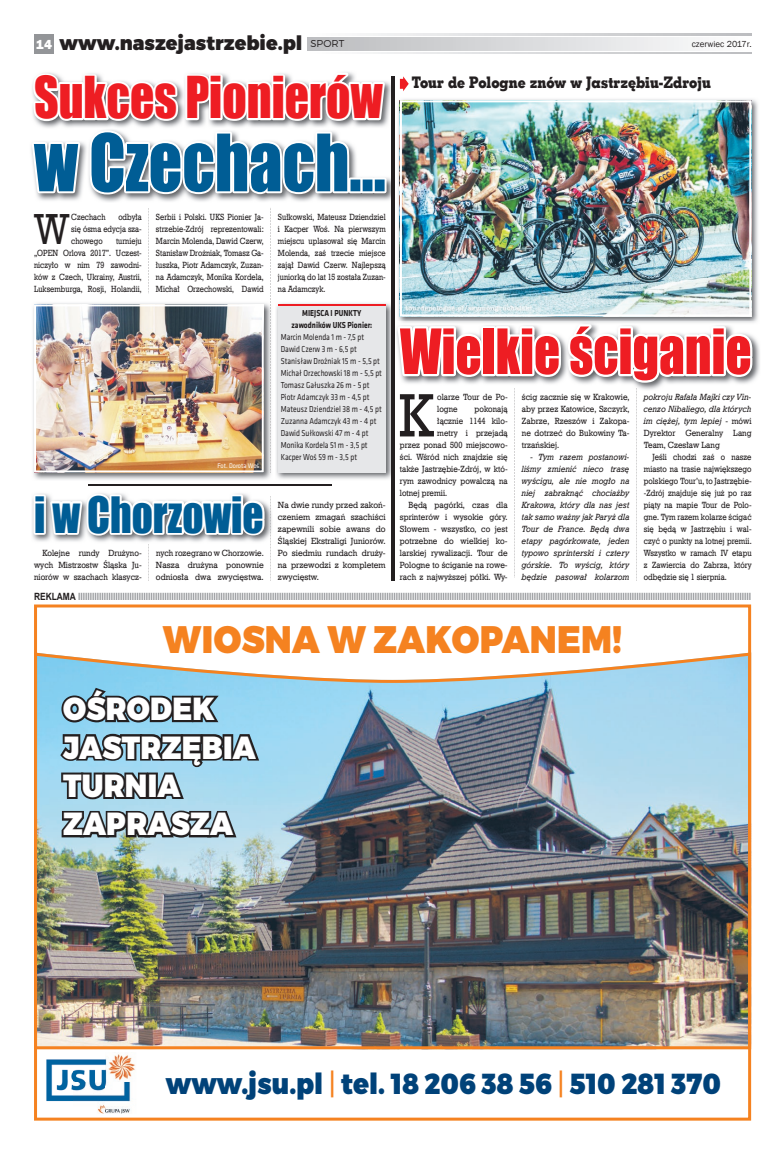
<style>
.page{position:relative;width:780px;height:1154px;background:#fff}
.page>*{position:absolute;margin:0;border:0;box-sizing:border-box;transform-origin:0 0}
.t1{font:73px "Impact";color:#005d95;scale:.9 1}
.t2{font:60.9px "Geo Slab 712 Md EU";color:#231f20;scale:.91 1}
.t3{font:57.6px "Impact";color:#ee1d23;scale:.89 1}
.t4{font:53px "Impact";color:#ee1d23;scale:.9 1}
.t5{font:46px "Impact";color:#005d95;scale:.9 1}
.t6{font:43.6px "Geo Slab 712 Md EU";color:#231f20;scale:.86 1}
.t7{font:900 38.3px "Montserrat";letter-spacing:.01em;color:#f58220;scale:.9 1}
.t8{font:900 32px/38.4px "Montserrat";letter-spacing:.01em;color:#fff;scale:.9 1}
.t9{font:900 29px "Montserrat";color:#004279;scale:.9 1}
.t10{font:900 19.8px "Montserrat";color:#231f20;scale:.96 1}
.t11{font:16px "Geo Slab 703 X Bd EU";color:#231f20;scale:.9 1}
.t12{font:700 10px "Arial";color:#939598;scale:.84 1}
.t13{font:9px/12px "Geo Slab 712 Md EU";color:#231f20;text-align:justify;scale:.86 1}
.t14{font:italic 9px/12px "Geo Slab 712 Md EU";color:#231f20;text-align:justify;scale:.92 1}
.t15{font:9px/12px "Geo Slab 712 Md EU";color:#231f20;text-align:justify;scale:.93 1}
.t16{font:9px/12px "Geo Slab 712 Md EU";color:#231f20;text-align:justify;scale:.88 1}
.t17{font:9px/12px "Klavika";color:#231f20;scale:.83 1}
.t18{font:9px/12px "Geo Slab 712 Md EU";color:#231f20;scale:.91 1}
.t19{font:9px/12px "Geo Slab 712 Md EU";color:#231f20;text-align:justify;scale:.96 1}
.t20{font:9px/12px "Geo Slab 712 Md EU";color:#231f20;text-align:justify;scale:.92 1}
.t21{font:700 9px/12px "Klavika";color:#231f20;text-align:center;scale:.83 1}
.t22{font:9px "Franklin Gothic";color:#231f20}
.t23{font:7px "Klavika";color:#fff;scale:.9 1}
.s1{font-family:"Franklin Gothic";font-weight:800;font-size:13.5px;color:#fff}
.s2{font-weight:300;font-size:10px}
.s3{font-style:normal}
.s4{color:#231f20}
.s5{font-weight:400;color:#f58220}
</style>
<div class="page">
<div style="left:34px;top:34px;width:20px;height:20px;background:#939598"></div>
<svg style="left:308px;top:38px;width:387px;height:12px;background:#d7d8da"></svg>
<svg style="left:366px;top:34px;width:385px;height:1px"></svg>
<svg style="left:366px;top:53px;width:385px;height:1px"></svg>
<img style="left:34px;top:604px;width:717px;height:516px">
<img style="left:43px;top:1052px;width:94px;height:61px">
<svg style="left:58px;top:685px;width:204px;height:155px;background:#7092a2"></svg>
<img style="left:388px;top:303px;width:3px;height:176px">
<img style="left:31px;top:72px;width:357px;height:509px">
<hr style="left:391px;top:76px;width:3px;height:504px;background:#231f20">
<svg style="left:400px;top:76px;width:8px;height:15px"></svg>
<img style="left:398px;top:99px;width:360px;height:223px">
<img style="left:400px;top:100px;width:351px;height:216px">
<img style="left:485px;top:322px;width:275px;height:62px">
<svg style="left:396px;top:307px;width:89px;height:77px"></svg>
<div style="left:481px;top:326px;width:15px;height:50px;border:5px solid #fff"></div>
<svg style="left:493px;top:310px;width:262px;height:271px"></svg>
<h3 class="t10" style="left:36px;top:30px;width:322px"><span class="s1">14</span> www.naszejastrzebie.pl <span class="s2">SPORT</span></h3>
<p class="t22" style="left:691px;top:38px;width:61px">czerwiec 2017r.</p>
<h3 class="t4" style="left:34px;top:56px;width:389px">Sukces Pionierów</h3>
<h1 class="t1" style="left:34px;top:106px;width:392px">w Czechach…</h1>
<h3 class="t6" style="left:35px;top:202px;width:41px">W</h3>
<p class="t13" style="left:71px;top:211px;width:41px">Czechach</p>
<p class="t13" style="left:71px;top:211px;width:84px;text-indent:47px">odbyła się ósma edycja sza&shy;chowego</p>
<p class="t13" style="left:34px;top:235px;width:127px;text-indent:82px">turnieju „OPEN Orlova 2017”. Uczest&shy;niczyło w nim 79 zawodni&shy;ków z Czech, Ukrainy, Austrii, Luksemburga, Rosji, Holandii,</p>
<p class="t13" style="left:156px;top:211px;width:127px">Serbii i Polski. UKS Pionier Ja&shy;strzebie-Zdrój reprezentowali:<br>Marcin Molenda, Dawid Czerw, Stanisław Drożniak, Tomasz Ga&shy;łuszka, Piotr Adamczyk, Zuzan&shy;na Adamczyk, Monika Kordela, Michał Orzechowski, Dawid</p>
<p class="t13" style="left:278px;top:211px;width:127px">Sułkowski, Mateusz Dziendziel i Kacper Woś. Na pierwszym miejscu uplasował się Marcin Molenda, zaś trzecie miejsce zajął Dawid Czerw. Najlepszą juniorką do lat 15 została Zuzan&shy;na Adamczyk.</p>
<p class="t23" style="left:217px;top:462px;width:48px">Fot. Dorota Woś</p>
<p class="t21" style="left:291px;top:308px;width:99px">MIEJSCA I PUNKTY zawodników UKS Pionier:</p>
<p class="t17" style="left:281px;top:332px;width:123px">Marcin Molenda 1 m - 7,5 pt<br>Dawid Czerw 3 m - 6,5 pt<br>Stanisław Drożniak 15 m - 5,5 pt<br>Michał Orzechowski 18 m - 5,5 pt<br>Tomasz Gałuszka 26 m - 5 pt<br>Piotr Adamczyk 33 m - 4,5 pt<br>Mateusz Dziendziel 38 m - 4,5 pt<br>Zuzanna Adamczyk 43 m - 4 pt<br>Dawid Sułkowski 47 m - 4 pt<br>Monika Kordela 51 m - 3,5 pt<br>Kacper Woś 59 m - 3,5 pt</p>
<h3 class="t5" style="left:34px;top:479px;width:257px">i w Chorzowie</h3>
<p class="t20" style="left:34px;top:547px;width:119px;text-indent:9px">Kolejne rundy Drużyno&shy;wych Mistrzostw Śląska Ju&shy;niorów w szachach klasycz-</p>
<p class="t20" style="left:156px;top:547px;width:119px">nych rozegrano w Chorzowie.<br>Nasza drużyna ponownie odniosła dwa zwycięstwa.</p>
<p class="t19" style="left:278px;top:499px;width:114px">Na dwie rundy przed zakoń&shy;czeniem zmagań szachiści zapewnili sobie awans do Śląskiej Ekstraligi Juniorów.<br>Po siedmiu rundach druży&shy;na przewodzi z kompletem zwycięstw.</p>
<h3 class="t11" style="left:412px;top:72px;width:334px">Tour de Pologne znów w Jastrzębiu-Zdroju</h3>
<h3 class="t3" style="left:400px;top:307px;width:396px">Wielkie ściganie</h3>
<h2 class="t2" style="left:399px;top:378px;width:38px">K</h2>
<p class="t18" style="left:437px;top:391px;width:79px">olarze Tour de Po&shy;logne</p>
<p class="t18" style="left:474px;top:403px;width:38px">pokonają</p>
<p class="t18" style="left:437px;top:415px;width:79px">łącznie 1144 kilo-</p>
<p class="t18" style="left:437px;top:427px;width:79px">metry i przejadą</p>
<p class="t18" style="left:400px;top:439px;width:120px">przez ponad 500 miejscowo-</p>
<p class="t18" style="left:400px;top:451px;width:120px">ści. Wśród nich znajdzie się</p>
<p class="t18" style="left:400px;top:463px;width:120px">także Jastrzębie-Zdrój, w któ-</p>
<p class="t18" style="left:400px;top:475px;width:120px">rym zawodnicy powalczą na</p>
<p class="t18" style="left:400px;top:487px;width:53px">lotnej premii.</p>
<p class="t15" style="left:408px;top:499px;width:108px">Będą pagórki, czas dla</p>
<p class="t15" style="left:400px;top:511px;width:117px">sprinterów i wysokie góry.</p>
<p class="t15" style="left:400px;top:523px;width:117px">Słowem - wszystko, co jest</p>
<p class="t15" style="left:400px;top:535px;width:117px">potrzebne do wielkiej ko-</p>
<p class="t15" style="left:400px;top:547px;width:117px">larskiej rywalizacji. Tour de</p>
<p class="t15" style="left:400px;top:559px;width:117px">Pologne to ściganie na rowe-</p>
<p class="t15" style="left:400px;top:571px;width:117px">rach z najwyższej półki. Wy-</p>
<p class="t15" style="left:522px;top:391px;width:117px">ścig zacznie się w Krakowie, aby przez Katowice, Szczyrk, Zabrze, Rzeszów i Zakopa&shy;ne dotrzeć do Bukowiny Ta&shy;trzańskiej.</p>
<p class="t14" style="left:522px;top:451px;width:119px;text-indent:9px">- Tym razem postanowi&shy;liśmy zmienić nieco trasę wyścigu, ale nie mogło na niej zabraknąć chociażby Krakowa, który dla nas jest tak samo ważny jak Paryż dla Tour de France. Będą dwa etapy pagórkowate, jeden typowo sprinterski i cztery górskie. To wyścig, który będzie pasował kolarzom</p>
<p class="t14" style="left:643px;top:391px;width:119px">pokroju Rafała Majki czy Vin&shy;cenzo Nibaliego, dla których im ciężej, tym lepiej <span class="s3">- mówi Dyrektor Generalny Lang Team, Czesław Lang</span></p>
<p class="t16" style="left:643px;top:451px;width:124px;text-indent:9px">Jeśli chodzi zaś o nasze miasto na trasie największego polskiego Tour’u, to Jastrzębie--Zdrój znajduje się już po raz piąty na mapie Tour de Polo&shy;gne. Tym razem kolarze ścigać się będą w Jastrzębiu i wal&shy;czyć o punkty na lotnej premii.<br>Wszystko w ramach IV etapu z Zawiercia do Zabrza, który odbędzie się 1 sierpnia.</p>
<p class="t12" style="left:34px;top:589px;width:855px"><span class="s4">REKLAMA</span> IIIIIIIIIIIIIIIIIIIIIIIIIIIIIIIIIIIIIIIIIIIIIIIIIIIIIIIIIIIIIIIIIIIIIIIIIIIIIIIIIIIIIIIIIIIIIIIIIIIIIIIIIIIIIIIIIIIIIIIIIIIIIIIIIIIIIIIIIIIIIIIIIIIIIIIIIIIIIIIIIIIIIIIIIIIIIIIIIIIIIIIIIIIIIIIIIIIIIIIIIIIIIIIIIIIIIIIIIIIIIIIIIIIIIIIIIIIIIIIIIIIIIIIIIIIIIIIIIIIIIIIIIIIIIIIIIIIIIIIIIIIIIIII</p>
<h3 class="t7" style="left:163px;top:615px;width:512px">WIOSNA W ZAKOPANEM!</h3>
<h3 class="t8" style="left:63px;top:691px;width:216px">OŚRODEK<br>JASTRZĘBIA<br>TURNIA<br>ZAPRASZA</h3>
<h3 class="t9" style="left:166px;top:1066px;width:618px">www.jsu.pl <span class="s5">|</span> tel. 18 206 38 56 <span class="s5">|</span> 510 281 370</h3>
</div>
